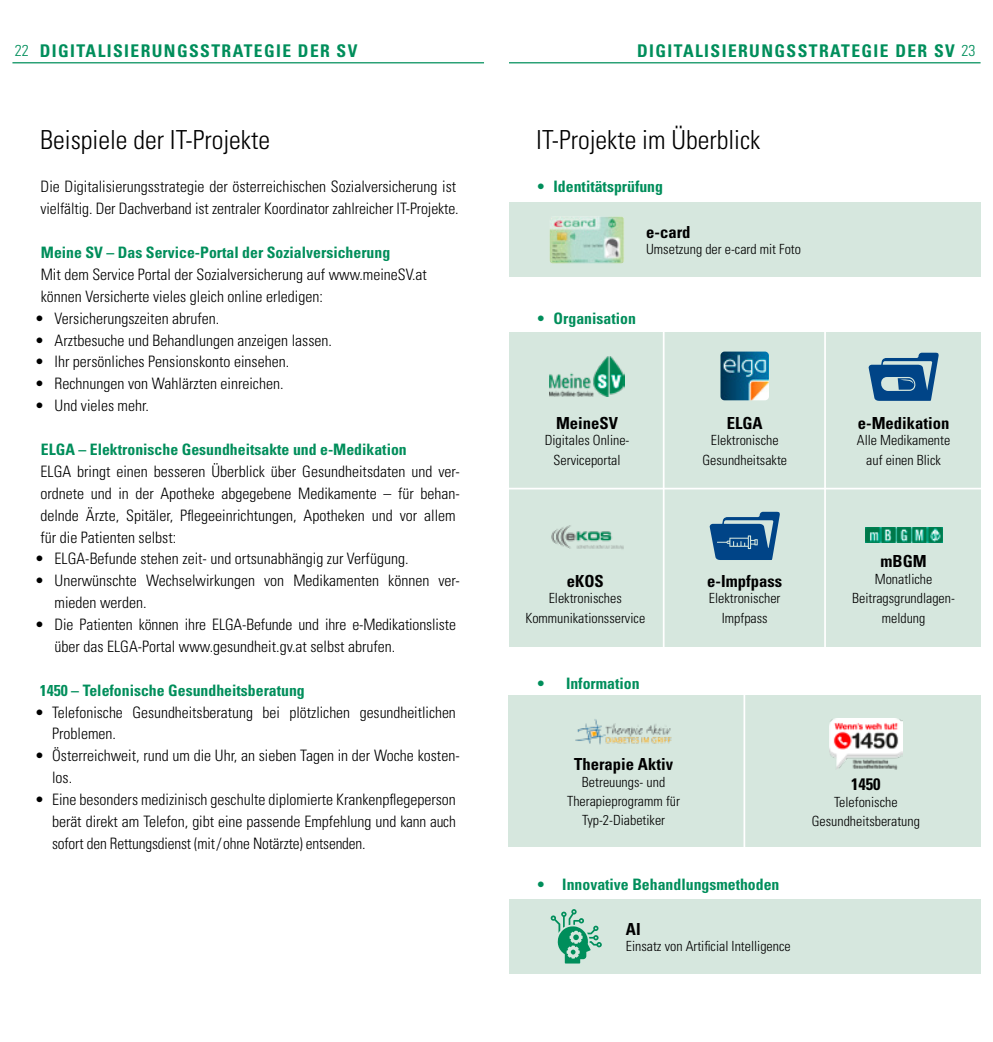
<style>
.page{position:relative;width:993px;height:1042px;background:#fff}
.page>*{position:absolute;margin:0;border:0;box-sizing:border-box;transform-origin:0 0}
.t1{font:300 condensed 26.25px "Univers";color:#000}
.t2{font:700 condensed 17.5px "Univers";letter-spacing:.08em;color:#008e5b}
.t3{font:700 condensed 16.62px "Univers";color:#000}
.t4{font:300 condensed 15.75px/21.9px "Univers";color:#000}
.t5{font:700 condensed 15.75px "Univers";color:#008e5b}
.t6{font:300 condensed 14px/19.2px "Univers";color:#000;text-align:center}
.s1{font-weight:300;font-size:15.75px}
.s2{font-weight:300}
</style>
<div class="page">
<div style="left:831px;top:332px;width:149px;height:172px;background:#d6e7de"></div>
<div style="left:831px;top:495px;width:149px;height:151px;background:#d6e7de"></div>
<div style="left:508px;top:332px;width:149px;height:167px;background:#d6e7de"></div>
<div style="left:508px;top:495px;width:149px;height:151px;background:#d6e7de"></div>
<div style="left:652px;top:332px;width:184px;height:167px;background:#d6e7de"></div>
<div style="left:641px;top:495px;width:206px;height:151px;background:#d6e7de"></div>
<div style="left:751px;top:695px;width:229px;height:152px;background:#d6e7de"></div>
<div style="left:508px;top:695px;width:255px;height:152px;background:#d6e7de"></div>
<div style="left:508px;top:202px;width:472px;height:75px;background:#d6e7de"></div>
<div style="left:508px;top:899px;width:472px;height:74px;background:#d6e7de"></div>
<img style="left:549px;top:356px;width:75px;height:40px">
<img style="left:865px;top:527px;width:76px;height:15px">
<img style="left:551px;top:525px;width:73px;height:24px">
<img style="left:720px;top:351px;width:48px;height:49px">
<svg style="left:868px;top:353px;width:70px;height:48px"></svg>
<svg style="left:550px;top:909px;width:51px;height:54px"></svg>
<img style="left:549px;top:216px;width:75px;height:47px">
<img style="left:575px;top:719px;width:97px;height:26px">
<img style="left:829px;top:718px;width:73px;height:51px">
<hr style="left:12px;top:62px;width:472px;height:1px;background:#008e5b">
<hr style="left:509px;top:62px;width:471px;height:1px;background:#008e5b">
<svg style="left:709px;top:512px;width:70px;height:48px"></svg>
<hr style="left:500px;top:488px;width:486px;height:1px;background:#fff">
<hr style="left:823px;top:325px;width:2px;height:327px;background:#fff">
<hr style="left:662px;top:325px;width:2px;height:327px;background:#fff">
<hr style="left:743px;top:680px;width:2px;height:178px;background:#fff">
<p class="t2" style="left:15px;top:40px;width:344px"><span class="s1">22</span> DIGITALISIERUNGSSTRATEGIE DER SV</p>
<p class="t2" style="left:637px;top:40px;width:340px">DIGITALISIERUNGSSTRATEGIE DER SV <span class="s1">23</span></p>
<h1 class="t1" style="left:40px;top:124px;width:231px">Beispiele der IT-Projekte</h1>
<p class="t4" style="left:40px;top:176px;width:419px">Die Digitalisierungsstrategie der österreichischen Sozialversicherung ist vielfältig. Der Dachverband ist zentraler Koordinator zahlreicher IT-Projekte.</p>
<p class="t5" style="left:41px;top:243px;width:351px">Meine SV – Das Service-Portal der Sozialversicherung</p>
<p class="t4" style="left:41px;top:263px;width:387px">Mit dem Service Portal der Sozialversicherung auf www.meineSV.at können Versicherte vieles gleich online erledigen:</p>
<p class="t4" style="left:35px;top:307px;width:186px">• Versicherungszeiten abrufen.</p>
<p class="t4" style="left:35px;top:329px;width:299px">• Arztbesuche und Behandlungen anzeigen lassen.</p>
<p class="t4" style="left:35px;top:351px;width:256px">• Ihr persönliches Pensionskonto einsehen.</p>
<p class="t4" style="left:35px;top:373px;width:250px">• Rechnungen von Wahlärzten einreichen.</p>
<p class="t4" style="left:35px;top:394px;width:116px">• Und vieles mehr.</p>
<p class="t5" style="left:41px;top:440px;width:367px">ELGA – Elektronische Gesundheitsakte und e-Medikation</p>
<p class="t4" style="left:40px;top:460px;width:421px">ELGA bringt einen besseren Überblick über Gesundheitsdaten und ver&shy;ordnete und in der Apotheke abgegebene Medikamente – für behan&shy;delnde Ärzte, Spitäler, Pflegeeinrichtungen, Apotheken und vor allem für die Patienten selbst:</p>
<p class="t4" style="left:35px;top:548px;width:375px">• ELGA-Befunde stehen zeit- und ortsunabhängig zur Verfügung.</p>
<p class="t4" style="left:55px;top:569px;width:406px;text-indent:-20px">• Unerwünschte Wechselwirkungen von Medikamenten können ver&shy;mieden werden.</p>
<p class="t4" style="left:55px;top:613px;width:402px;text-indent:-20px">• Die Patienten können ihre ELGA-Befunde und ihre e-Medikationsliste über das ELGA-Portal www.gesundheit.gv.at selbst abrufen.</p>
<p class="t5" style="left:40px;top:680px;width:266px">1450 – Telefonische Gesundheitsberatung</p>
<p class="t4" style="left:52px;top:701px;width:405px;text-indent:-17px">• Telefonische Gesundheitsberatung bei plötzlichen gesundheitlichen<br>Problemen.</p>
<p class="t4" style="left:52px;top:744px;width:409px;text-indent:-17px">• Österreichweit, rund um die Uhr, an sieben Tagen in der Woche kosten&shy;los.</p>
<p class="t4" style="left:52px;top:788px;width:405px;text-align:justify;text-indent:-17px">• Eine besonders medizinisch geschulte diplomierte Krankenpflegeperson berät direkt am Telefon, gibt eine passende Empfehlung und kann auch sofort den Rettungsdienst (mit/ohne Notärzte) entsenden.</p>
<h1 class="t1" style="left:536px;top:124px;width:226px">IT-Projekte im Überblick</h1>
<p class="t5" style="left:536px;top:177px;width:128px"><span class="s2">•</span> Identitätsprüfung</p>
<p class="t3" style="left:646px;top:222px;width:46px">e-card</p>
<p class="t6" style="left:646px;top:240px;width:156px">Umsetzung der e-card mit Foto</p>
<p class="t5" style="left:536px;top:308px;width:101px"><span class="s2">•</span> Organisation</p>
<p class="t3" style="left:556px;top:413px;width:63px">MeineSV</p>
<p class="t6" style="left:544px;top:431px;width:86px">Digitales Online-<br>Serviceportal</p>
<p class="t3" style="left:726px;top:413px;width:38px">ELGA</p>
<p class="t6" style="left:702px;top:431px;width:86px">Elektronische<br>Gesundheitsakte</p>
<p class="t3" style="left:566px;top:570px;width:38px">eKOS</p>
<p class="t6" style="left:525px;top:588px;width:121px">Elektronisches<br>Kommunikationsservice</p>
<p class="t5" style="left:536px;top:673px;width:105px"><span class="s2">•</span> Information</p>
<p class="t3" style="left:707px;top:570px;width:76px">e-Impfpass</p>
<p class="t6" style="left:708px;top:588px;width:73px">Elektronischer<br>Impfpass</p>
<p class="t3" style="left:857px;top:413px;width:93px">e-Medikation</p>
<p class="t6" style="left:856px;top:431px;width:95px">Alle Medikamente auf einen Blick</p>
<p class="t3" style="left:880px;top:551px;width:48px">mBGM</p>
<p class="t6" style="left:852px;top:569px;width:104px">Monatliche<br>Beitragsgrundlagen&shy;meldung</p>
<p class="t3" style="left:574px;top:754px;width:100px">Therapie Aktiv</p>
<p class="t6" style="left:567px;top:772px;width:114px">Betreuungs- und<br>Therapieprogramm für<br>Typ-2-Diabetiker</p>
<p class="t3" style="left:850px;top:774px;width:31px">1450</p>
<p class="t6" style="left:811px;top:792px;width:110px">Telefonische<br>Gesundheitsberatung</p>
<p class="t5" style="left:536px;top:875px;width:245px"><span class="s2">•</span> Innovative Behandlungsmethoden</p>
<p class="t3" style="left:625px;top:918px;width:16px">AI</p>
<p class="t6" style="left:625px;top:936px;width:166px">Einsatz von Artificial Intelligence</p>
</div>
